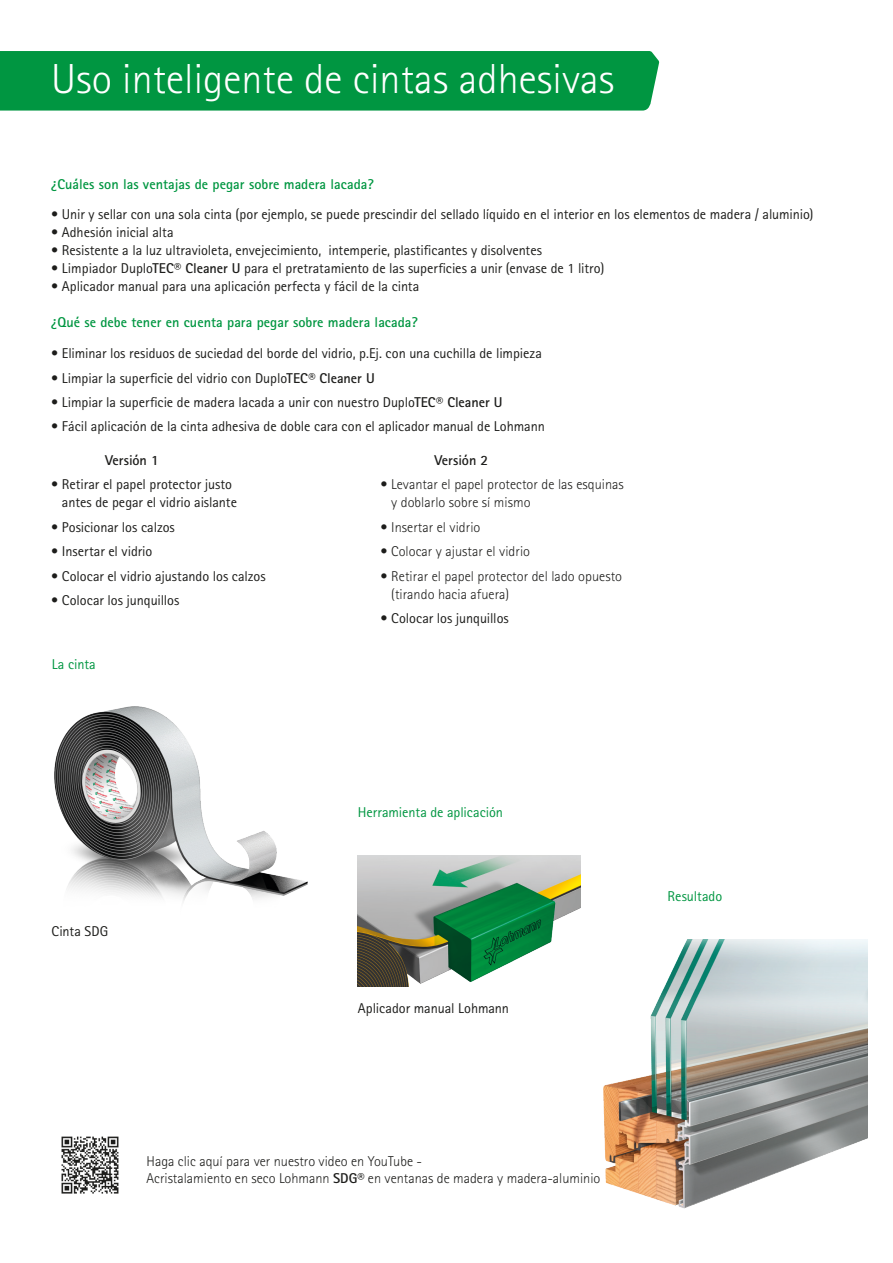
<style>
.page{position:relative;width:893px;height:1263px;background:#fff}
.page>*{position:absolute;margin:0;border:0;box-sizing:border-box;transform-origin:0 0}
.A_Fliesstext{font:300 42px "Rotis Sans Serif Std";letter-spacing:.005em;color:#fff}
.A_Fliesstext-2{font:14.25px/18px "Rotis Sans Serif Std";letter-spacing:-.005em;color:#1d1d1b}
.A_Fliesstext-3{font:300 14.25px/18px "Rotis Sans Serif Std";letter-spacing:.005em;color:#1d1d1b}
.A_Fliesstext-4{font:700 14.25px "Rotis Sans Serif Std";letter-spacing:.005em;color:#009641}
.t1{font:14.25px "Rotis Sans Serif Std";letter-spacing:-.005em;color:#009641}
.A_Fliesstext-5{font:700 14.25px "Rotis Sans Serif Std";letter-spacing:-.005em;color:#1d1d1b}
.s1{font-weight:700}
.s2{font-weight:400}
</style>
<div class="page">
<img style="left:603px;top:939px;width:264px;height:270px">
<img style="left:357px;top:856px;width:223px;height:131px">
<img style="left:54px;top:706px;width:254px;height:196px">
<div style="left:0;top:51px;width:659px;height:60px;background:#009641"></div>
<img style="left:61px;top:1136px;width:58px;height:58px">
<p class="A_Fliesstext" style="left:51px;top:55px;width:565px">Uso inteligente de cintas adhesivas</p>
<p class="A_Fliesstext-4" style="left:51px;top:175px;width:324px">¿Cuáles son las ventajas de pegar sobre madera lacada?</p>
<p class="A_Fliesstext-2" style="left:51px;top:206px;width:764px">• Unir y sellar con una sola cinta (por ejemplo, se puede prescindir del sellado líquido en el interior en los elementos de madera / aluminio)</p>
<p class="A_Fliesstext-2" style="left:51px;top:224px;width:124px">• Adhesión inicial alta</p>
<p class="A_Fliesstext-2" style="left:51px;top:242px;width:493px">• Resistente a la luz ultravioleta, envejecimiento, intemperie, plastificantes y disolventes</p>
<p class="A_Fliesstext-2" style="left:51px;top:260px;width:555px">• Limpiador Duplo<span class="s1">TEC® Cleaner U</span> para el pretratamiento de las superficies a unir (envase de 1 litro)</p>
<p class="A_Fliesstext-2" style="left:51px;top:278px;width:370px">• Aplicador manual para una aplicación perfecta y fácil de la cinta</p>
<p class="A_Fliesstext-4" style="left:51px;top:313px;width:368px">¿Qué se debe tener en cuenta para pegar sobre madera lacada?</p>
<p class="A_Fliesstext-2" style="left:51px;top:344px;width:493px">• Eliminar los residuos de suciedad del borde del vidrio, p.Ej. con una cuchilla de limpieza</p>
<p class="A_Fliesstext-2" style="left:51px;top:369px;width:325px">• Limpiar la superficie del vidrio con Duplo<span class="s1">TEC® Cleaner U</span></p>
<p class="A_Fliesstext-2" style="left:51px;top:393px;width:453px">• Limpiar la superficie de madera lacada a unir con nuestro Duplo<span class="s1">TEC® Cleaner U</span></p>
<p class="A_Fliesstext-2" style="left:51px;top:418px;width:495px">• Fácil aplicación de la cinta adhesiva de doble cara con el aplicador manual de Lohmann</p>
<p class="A_Fliesstext-5" style="left:105px;top:451px;width:55px">Versión 1</p>
<p class="A_Fliesstext-2" style="left:62px;top:476px;width:177px;text-indent:-11px">• Retirar el papel protector justo antes de pegar el vidrio aislante</p>
<p class="A_Fliesstext-2" style="left:51px;top:518px;width:125px">• Posicionar los calzos</p>
<p class="A_Fliesstext-2" style="left:51px;top:542px;width:103px">• Insertar el vidrio</p>
<p class="A_Fliesstext-2" style="left:51px;top:567px;width:216px">• Colocar el vidrio ajustando los calzos</p>
<p class="A_Fliesstext-2" style="left:51px;top:591px;width:130px">• Colocar los junquillos</p>
<p class="t1" style="left:52px;top:656px;width:46px">La cinta</p>
<p class="A_Fliesstext-2" style="left:52px;top:922px;width:58px">Cinta SDG</p>
<p class="A_Fliesstext-5" style="left:434px;top:451px;width:55px">Versión 2</p>
<p class="A_Fliesstext-3" style="left:391px;top:476px;width:234px;text-indent:-11px"><span class="s2">•</span> Levantar el papel protector de las esquinas y doblarlo sobre sí mismo</p>
<p class="A_Fliesstext-3" style="left:380px;top:518px;width:102px"><span class="s2">•</span> Insertar el vidrio</p>
<p class="A_Fliesstext-3" style="left:380px;top:543px;width:151px"><span class="s2">•</span> Colocar y ajustar el vidrio</p>
<p class="A_Fliesstext-3" style="left:391px;top:567px;width:232px;text-indent:-11px"><span class="s2">•</span> Retirar el papel protector del lado opuesto (tirando hacia afuera)</p>
<p class="A_Fliesstext-2" style="left:380px;top:609px;width:130px">• Colocar los junquillos</p>
<p class="t1" style="left:358px;top:804px;width:147px">Herramienta de aplicación</p>
<p class="A_Fliesstext-2" style="left:358px;top:999px;width:153px">Aplicador manual Lohmann</p>
<p class="t1" style="left:668px;top:888px;width:56px">Resultado</p>
<p class="A_Fliesstext-3" style="left:147px;top:1152px;width:277px">Haga clic aquí para ver nuestro video en YouTube -</p>
<p class="A_Fliesstext-3" style="left:147px;top:1169px;width:455px">Acristalamiento en seco Lohmann <span class="s1">SDG®</span> en ventanas de madera y madera-aluminio</p>
</div>
